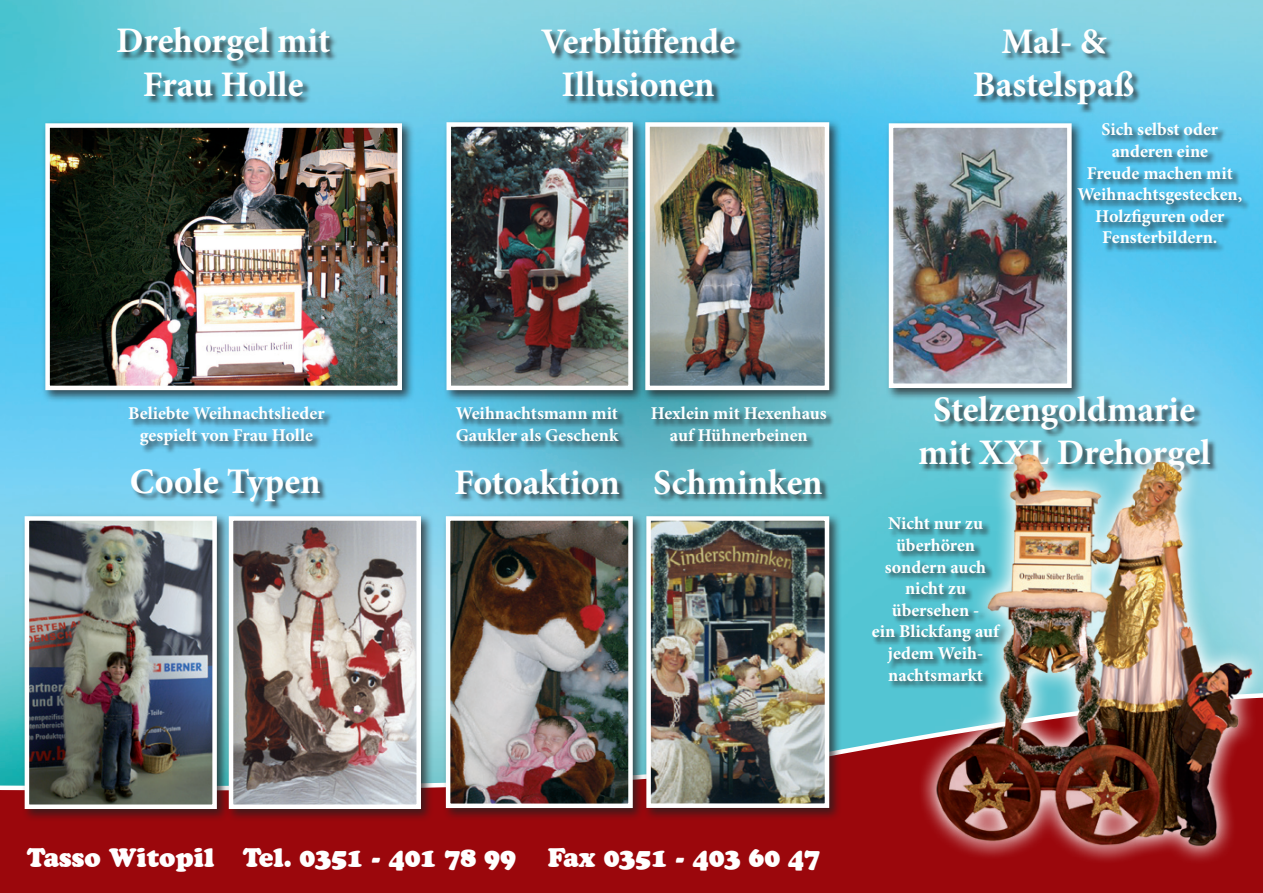
<style>
.page{position:relative;width:1263px;height:893px;background:#fff}
.page>*{position:absolute;margin:0;border:0;box-sizing:border-box;transform-origin:0 0}
.t1{font:700 36px "Minion Pro";color:#fff}
.t2{font:900 25.5px "Cooper BT";color:#fff}
.t3{font:700 18px/21.6px "Minion Pro";color:#fff;text-align:center}
</style>
<div class="page">
<img style="left:0;top:0;width:1263px;height:688px">
<div style="left:0;top:688px;width:1263px;height:205px;background:#9b070c"></div>
<div style="left:42px;top:120px;width:379px;height:289px;background:#231f20;opacity:.75"></div>
<img style="left:50px;top:128px;width:347px;height:257px">
<div style="left:45px;top:123px;width:357px;height:267px;border:4px solid #fff"></div>
<div style="left:117px;top:27px;width:365px;height:125px;background:#231f20;opacity:.75"></div>
<div style="left:131px;top:467px;width:365px;height:125px;background:#231f20;opacity:.75"></div>
<div style="left:21px;top:512px;width:215px;height:316px;background:#231f20;opacity:.75"></div>
<img style="left:30px;top:521px;width:182px;height:283px">
<div style="left:25px;top:516px;width:192px;height:293px;border:4px solid #fff"></div>
<div style="left:225px;top:512px;width:215px;height:316px;background:#231f20;opacity:.75"></div>
<img style="left:234px;top:521px;width:182px;height:283px">
<div style="left:229px;top:516px;width:192px;height:293px;border:4px solid #fff"></div>
<div style="left:542px;top:27px;width:365px;height:126px;background:#231f20;opacity:.75"></div>
<div style="left:455px;top:468px;width:365px;height:125px;background:#231f20;opacity:.75"></div>
<div style="left:442px;top:512px;width:210px;height:315px;background:#231f20;opacity:.75"></div>
<img style="left:451px;top:521px;width:177px;height:282px">
<div style="left:446px;top:516px;width:187px;height:292px;border:4px solid #fff"></div>
<div style="left:443px;top:118px;width:209px;height:291px;background:#231f20;opacity:.75"></div>
<img style="left:451px;top:127px;width:177px;height:258px">
<div style="left:446px;top:122px;width:187px;height:268px;border:4px solid #fff"></div>
<div style="left:641px;top:118px;width:208px;height:291px;background:#231f20;opacity:.75"></div>
<img style="left:650px;top:127px;width:174px;height:258px">
<div style="left:645px;top:122px;width:184px;height:268px;border:4px solid #fff"></div>
<div style="left:974px;top:27px;width:289px;height:125px;background:#231f20;opacity:.75"></div>
<div style="left:654px;top:468px;width:365px;height:125px;background:#231f20;opacity:.75"></div>
<div style="left:885px;top:120px;width:205px;height:287px;background:#231f20;opacity:.75"></div>
<img style="left:894px;top:128px;width:172px;height:255px">
<div style="left:889px;top:123px;width:182px;height:265px;border:4px solid #fff"></div>
<div style="left:643px;top:512px;width:205px;height:315px;background:#231f20;opacity:.75"></div>
<img style="left:651px;top:521px;width:173px;height:282px">
<div style="left:646px;top:516px;width:183px;height:292px;border:4px solid #fff"></div>
<div style="left:651px;top:406px;width:227px;height:67px;background:#231f20;opacity:.75"></div>
<div style="left:456px;top:406px;width:216px;height:67px;background:#231f20;opacity:.75"></div>
<div style="left:1077px;top:123px;width:186px;height:155px;background:#231f20;opacity:.75"></div>
<div style="left:918px;top:395px;width:345px;height:237px;background:#231f20;opacity:.75"></div>
<div style="left:872px;top:517px;width:178px;height:235px;background:#231f20;opacity:.75"></div>
<div style="left:129px;top:406px;width:261px;height:70px;background:#231f20;opacity:.75"></div>
<img style="left:913px;top:435px;width:350px;height:431px">
<p class="t1" style="left:116px;top:16px;width:216px">Drehorgel mit</p>
<p class="t1" style="left:143px;top:59px;width:162px">Frau Holle</p>
<p class="t1" style="left:541px;top:16px;width:196px">Verblüffende</p>
<p class="t1" style="left:561px;top:59px;width:155px">Illusionen</p>
<p class="t1" style="left:1001px;top:16px;width:106px">Mal- &amp;</p>
<p class="t1" style="left:973px;top:59px;width:163px">Bastelspaß</p>
<p class="t3" style="left:1101px;top:119px;width:118px">Sich selbst oder</p>
<p class="t3" style="left:1112px;top:140px;width:98px">anderen eine</p>
<p class="t3" style="left:1087px;top:162px;width:147px">Freude machen mit</p>
<p class="t3" style="left:1077px;top:183px;width:166px">Weihnachtsgestecken,<br>Holzfiguren oder</p>
<p class="t3" style="left:1102px;top:227px;width:117px">Fensterbildern.</p>
<p class="t3" style="left:128px;top:402px;width:198px">Beliebte Weihnachtslieder gespielt von Frau Holle</p>
<p class="t1" style="left:130px;top:456px;width:192px">Coole Typen</p>
<p class="t3" style="left:456px;top:402px;width:164px;text-align:left">Weihnachtsmann mit<br>Gaukler als Geschenk</p>
<p class="t1" style="left:454px;top:457px;width:167px">Fotoaktion</p>
<p class="t3" style="left:651px;top:402px;width:177px">Hexlein mit Hexenhaus auf Hühnerbeinen</p>
<p class="t1" style="left:653px;top:457px;width:171px">Schminken</p>
<p class="t1" style="left:933px;top:384px;width:263px">Stelzengoldmarie</p>
<p class="t1" style="left:918px;top:427px;width:294px">mit XXL Drehorgel</p>
<p class="t3" style="left:888px;top:512px;width:97px">Nicht nur zu überhören</p>
<p class="t3" style="left:885px;top:556px;width:103px">sondern auch nicht zu</p>
<p class="t3" style="left:892px;top:599px;width:89px">übersehen -</p>
<p class="t3" style="left:872px;top:620px;width:129px">ein Blickfang auf jedem Weih&shy;nachtsmarkt</p>
<p class="t2" style="left:27px;top:842px;width:795px">Tasso Witopil Tel. 0351 - 401 78 99 Fax 0351 - 403 60 47</p>
</div>
